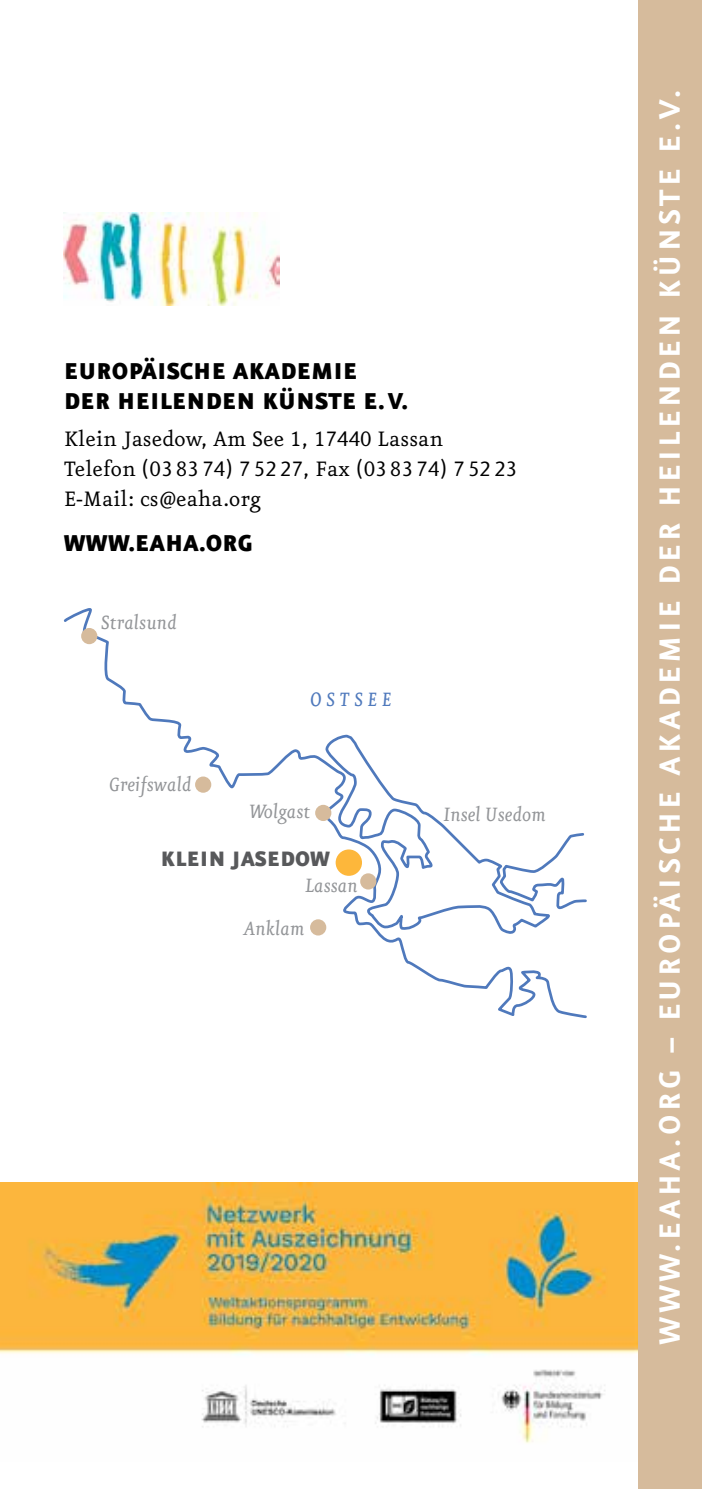
<style>
.page{position:relative;width:702px;height:1489px;background:#fff}
.page>*{position:absolute;margin:0;border:0;box-sizing:border-box;transform-origin:0 0}
.t1{font:35px "Eureka Sans CE Bold Caps";letter-spacing:.1em;color:#fff}
.t2{font:900 27.5px/30px "Eureka Sans CE";color:#000}
.t3{font:25px "Eureka CE";color:#000}
.t4{font:25px "Eureka CE Small Caps";color:#000}
.t5{font:25px "Eureka Sans CE Black Caps";color:#58595b}
.t6{font:italic 23px/43px "Eureka CE";color:#939598}
.t7{font:italic 23px "Eureka CE";color:#4f79bc}
.s1{font-family:"Eureka CE Small Caps"}
.s2{font-family:"Eureka CE"}
</style>
<div class="page">
<img style="left:0;top:1182px;width:638px;height:261px">
<img style="left:64px;top:213px;width:215px;height:92px">
<div style="left:638px;top:0;width:64px;height:1488px;background:#d6bb9c"></div>
<svg style="left:63px;top:608px;width:524px;height:411px"></svg>
<svg style="left:323px;top:732px;width:228px;height:203px"></svg>
<svg style="left:498px;top:831px;width:89px;height:94px"></svg>
<div style="left:81px;top:628px;width:16px;height:16px;background:#d6bb9c;border-radius:50%"></div>
<div style="left:195px;top:776px;width:16px;height:16px;background:#d6bb9c;border-radius:50%"></div>
<div style="left:315px;top:804px;width:16px;height:17px;background:#d6bb9c;border-radius:50%"></div>
<div style="left:360px;top:873px;width:16px;height:16px;background:#d6bb9c;border-radius:50%"></div>
<div style="left:310px;top:919px;width:16px;height:16px;background:#d6bb9c;border-radius:50%"></div>
<div style="left:335px;top:849px;width:27px;height:26px;background:#fdb73b;border-radius:50%"></div>
<p class="t2" style="left:64px;top:356px;width:346px">Europäische Akademie der H eilenden Künste e.V.</p>
<p class="t3" style="left:64px;top:426px;width:381px">Klein Jasedow, Am See <span class="s1">1, 17440</span> Lassan</p>
<p class="t4" style="left:64px;top:456px;width:455px"><span class="s2">Telefon</span> (03 83 74) 7 52 27<span class="s2">, Fax</span> (03 83 74) 7 52 23</p>
<p class="t3" style="left:64px;top:486px;width:198px">E-Mail: cs@eaha.org</p>
<p class="t2" style="left:64px;top:528px;width:23px">www</p>
<p class="t2" style="left:128px;top:528px;width:126px">.eaha.org</p>
<p class="t6" style="left:101px;top:601px;width:77px">Stralsund</p>
<p class="t6" style="left:109px;top:763px;width:84px">Greifswald</p>
<p class="t7" style="left:310px;top:688px;width:83px">O S T S E E</p>
<p class="t6" style="left:249px;top:790px;width:63px">Wolgast</p>
<p class="t5" style="left:161px;top:846px;width:28px">Klein</p>
<p class="t5" style="left:232px;top:846px;width:100px">Jasedow</p>
<p class="t6" style="left:244px;top:864px;width:115px;text-indent:61px">Lassan<br>Anklam</p>
<p class="t6" style="left:443px;top:793px;width:104px">Insel Usedom</p>
<p class="t1" style="left:651px;top:1344px;width:1256px;rotate:-90deg">www.eaha.org – europäische Akademie der heilenden künste e.v.</p>
</div>
